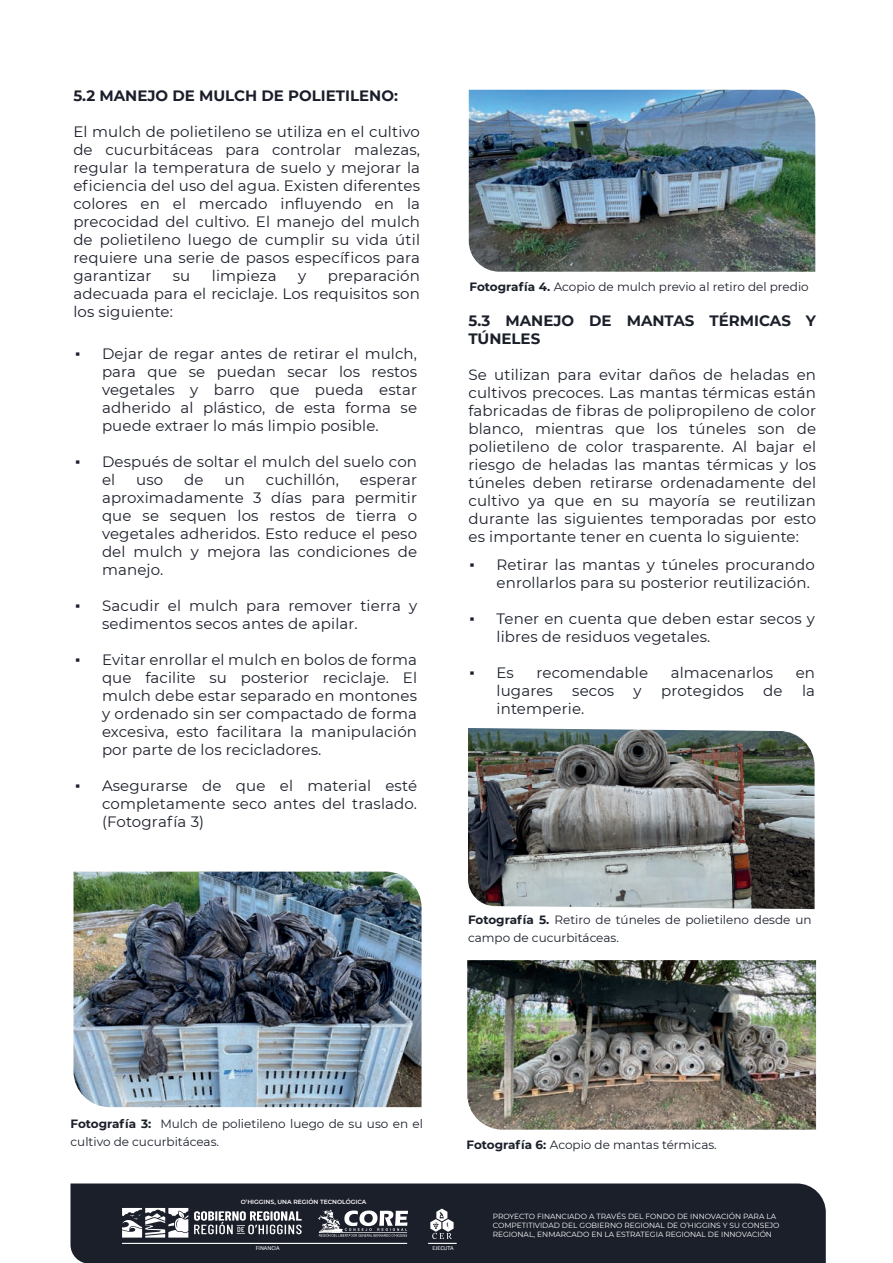
<style>
.page{position:relative;width:893px;height:1263px;background:#fff}
.page>*{position:absolute;margin:0;border:0;box-sizing:border-box;transform-origin:0 0}
.t1{font:15px/18px "Montserrat";letter-spacing:.01em;color:#1b1f2a;text-align:justify}
.t2{font:15px/18px "Montserrat";letter-spacing:.01em;color:#1a1f2a}
.t3{font:700 15px/18px "Montserrat";color:#1b1f2a}
.t4{font:700 15px "Montserrat";color:#1b1e2a}
.t5{font:12px/18px "Montserrat";color:#1a1f2a}
.t6{font:7.5px/9px "Montserrat";color:#fff}
.t7{font:600 6px "Montserrat";color:#fff}
.t8{font:6px "Calibri";color:#fff}
.s1{font-family:"Times New Roman"}
.s2{font-weight:700}
.s3{font-weight:700;color:#1b1f2a}
</style>
<div class="page">
<img style="left:74px;top:872px;width:348px;height:235px">
<img style="left:469px;top:90px;width:346px;height:182px">
<img style="left:468px;top:728px;width:346px;height:181px">
<img style="left:467px;top:960px;width:349px;height:170px">
<div style="left:71px;top:1183px;width:755px;height:80px;background:#1b1f2a"></div>
<svg style="left:122px;top:1208px;width:66px;height:29px"></svg>
<svg style="left:194px;top:1211px;width:108px;height:23px"></svg>
<svg style="left:318px;top:1210px;width:90px;height:27px"></svg>
<hr style="left:122px;top:1243px;width:285px;height:1px;background:#fff">
<svg style="left:428px;top:1208px;width:29px;height:36px"></svg>
<p class="t4" style="left:73px;top:84px;width:326px">5.2 MANEJO DE MULCH DE POLIETILENO:</p>
<p class="t1" style="left:73px;top:122px;width:348px">El mulch de polietileno se utiliza en el cultivo de cucurbitáceas para controlar malezas, regular la temperatura de suelo y mejorar la eficiencia del uso del agua. Existen diferentes colores en el mercado influyendo en la precocidad del cultivo. El manejo del mulch de polietileno luego de cumplir su vida útil requiere una serie de pasos específicos para garantizar</p>
<p class="t1" style="left:73px;top:266px;width:348px;text-indent:254px">preparación adecuada para el reciclaje. Los requisitos son los siguiente:</p>
<p class="t1" style="left:102px;top:344px;width:317px;text-indent:-27px"><span class="s1">▪</span> Dejar de regar antes de retirar el mulch, para que se puedan secar los restos vegetales y barro que pueda estar adherido al plástico, de esta forma se puede extraer lo más limpio posible.</p>
<p class="t1" style="left:102px;top:452px;width:317px;text-indent:-27px"><span class="s1">▪</span> Después de soltar el mulch del suelo con el</p>
<p class="t1" style="left:173px;top:266px;width:19px">su</p>
<p class="t1" style="left:212px;top:266px;width:66px">limpieza</p>
<p class="t1" style="left:298px;top:266px;width:10px">y</p>
<p class="t1" style="left:136px;top:470px;width:29px">uso</p>
<p class="t1" style="left:184px;top:470px;width:21px">de</p>
<p class="t1" style="left:224px;top:470px;width:22px">un</p>
<p class="t1" style="left:266px;top:470px;width:75px">cuchillón,</p>
<p class="t1" style="left:102px;top:470px;width:317px;text-indent:258px">esperar aproximadamente 3 días para permitir que se sequen los restos de tierra o vegetales adheridos. Esto reduce el peso del mulch y mejora las condiciones de manejo.</p>
<p class="t1" style="left:102px;top:596px;width:317px;text-indent:-27px"><span class="s1">▪</span> Sacudir el mulch para remover tierra y sedimentos secos antes de apilar.</p>
<p class="t1" style="left:102px;top:650px;width:317px;text-indent:-27px"><span class="s1">▪</span> Evitar enrollar el mulch en bolos de forma que facilite su posterior reciclaje. El mulch debe estar separado en montones y ordenado sin ser compactado de forma excesiva, esto facilitara la manipulación por parte de los recicladores.</p>
<p class="t1" style="left:102px;top:776px;width:317px;text-indent:-27px"><span class="s1">▪</span> Asegurarse de que el material esté completamente seco antes del traslado. (Fotografía 3)</p>
<p class="t5" style="left:470px;top:278px;width:341px"><span class="s2">Fotografía 4.</span> Acopio de mulch previo al retiro del predio</p>
<p class="t3" style="left:468px;top:311px;width:349px">5.3 MANEJO DE MANTAS TÉRMICAS Y<br>TÚNELES</p>
<p class="t2" style="left:468px;top:365px;width:349px;text-align:justify">Se utilizan para evitar daños de heladas en cultivos precoces. Las mantas térmicas están fabricadas de fibras de polipropileno de color blanco, mientras que los túneles son de polietileno de color trasparente. Al bajar el riesgo de heladas las mantas térmicas y los túneles deben retirarse ordenadamente del cultivo ya que en su mayoría se reutilizan durante las siguientes temporadas por esto es importante tener en cuenta lo siguiente:</p>
<p class="t2" style="left:496px;top:555px;width:320px;text-indent:-27px"><span class="s1">▪</span> Retirar las mantas y túneles procurando enrollarlos para su posterior reutilización.</p>
<p class="t2" style="left:496px;top:609px;width:320px;text-indent:-27px"><span class="s1">▪</span> Tener en cuenta que deben estar secos y libres de residuos vegetales.</p>
<p class="t2" style="left:470px;top:663px;width:46px"><span class="s1">▪</span> Es</p>
<p class="t2" style="left:536px;top:663px;width:113px">recomendable</p>
<p class="t2" style="left:671px;top:663px;width:104px">almacenarlos</p>
<p class="t2" style="left:796px;top:663px;width:21px">en</p>
<p class="t2" style="left:496px;top:681px;width:58px">lugares</p>
<p class="t2" style="left:572px;top:681px;width:44px">secos</p>
<p class="t2" style="left:634px;top:681px;width:10px">y</p>
<p class="t2" style="left:661px;top:681px;width:84px">protegidos</p>
<p class="t2" style="left:763px;top:681px;width:21px">de</p>
<p class="t2" style="left:802px;top:681px;width:15px">la</p>
<p class="t2" style="left:496px;top:699px;width:89px">intemperie.</p>
<p class="t5" style="left:468px;top:910px;width:345px"><span class="s3">Fotografía 5.</span> Retiro de túneles de polietileno desde un campo de cucurbitáceas.</p>
<p class="t5" style="left:70px;top:1114px;width:354px"><span class="s3">Fotografía 3:</span> Mulch de polietileno luego de su uso en el cultivo de cucurbitáceas.</p>
<p class="t5" style="left:466px;top:1135px;width:252px"><span class="s3">Fotografía 6:</span> Acopio de mantas térmicas.</p>
<p class="t7" style="left:241px;top:1197px;width:127px">O’HIGGINS, UNA REGIÓN TECNOLÓGICA</p>
<p class="t8" style="left:256px;top:1244px;width:25px">FINANCIA</p>
<p class="t8" style="left:433px;top:1244px;width:22px">EJECUTA</p>
<p class="t6" style="left:493px;top:1212px;width:288px">PROYECTO FINANCIADO A TRAVÉS DEL FONDO DE INNOVACIÓN PARA LA<br>COMPETITIVIDAD DEL GOBIERNO REGIONAL DE O’HIGGINS Y SU CONSEJO<br>REGIONAL, ENMARCADO EN LA ESTRATEGIA REGIONAL DE INNOVACIÓN</p>
</div>
